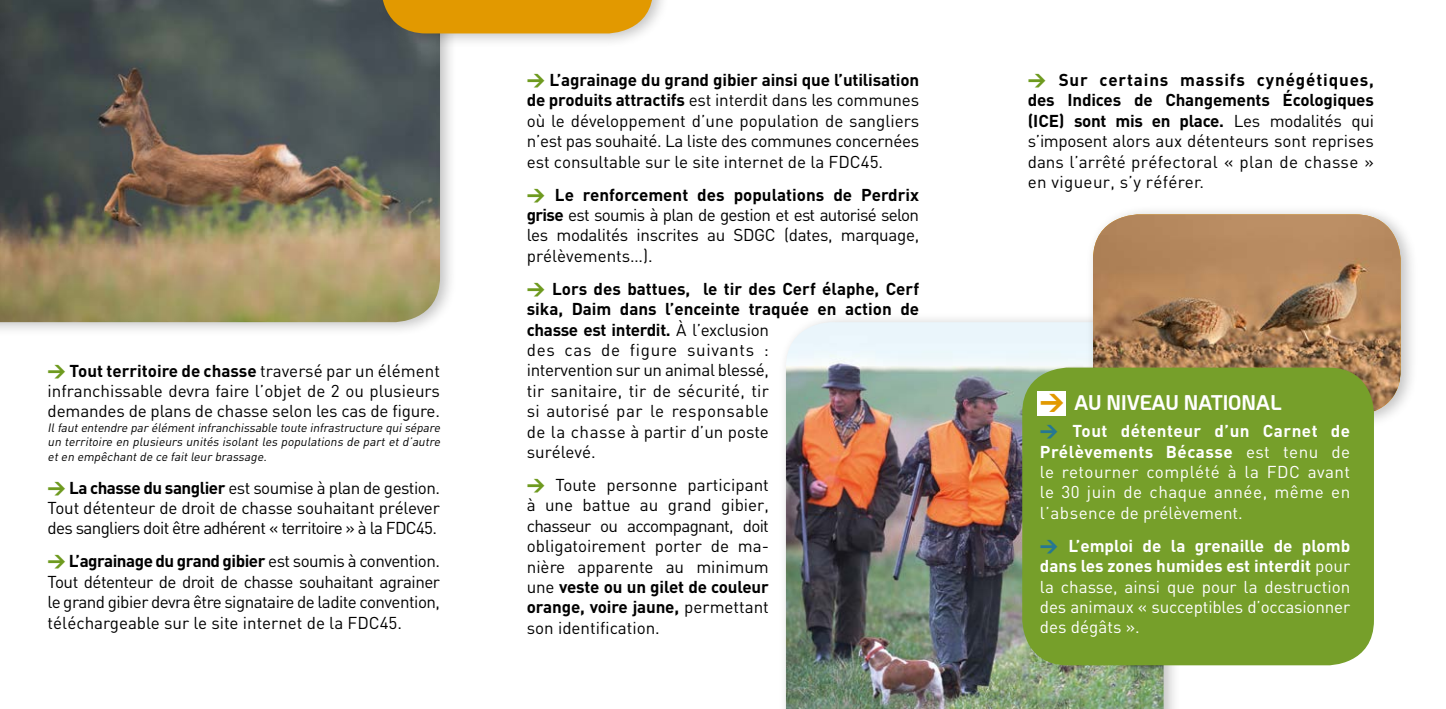
<style>
.page{position:relative;width:1446px;height:709px;background:#fff}
.page>*{position:absolute;margin:0;border:0;box-sizing:border-box;transform-origin:0 0}
.t1{font:700 20px "Esphimere";color:#fff}
.t2{font:17px/20.4px "DIN Bleu";color:#000;text-align:justify}
.t3{font:700 17px/20.4px "DIN";letter-spacing:-.01em;color:#000;text-align:justify}
.t4{font:17px/20.4px "DIN Bleu";color:#fff;text-align:justify}
.t5{font:700 17px/20.4px "DIN";color:#fff}
.t6{font:700 17px/20.4px "DIN";letter-spacing:.03em;color:#fff}
.t7{font:700 17px "DIN";letter-spacing:-.03em;color:#000}
.t8{font:italic 12px/14.4px "DIN Bleu";color:#000;text-align:justify}
.s1{font-weight:900;font-size:18px;color:#6e9a1f}
.s2{font-family:"DIN Bleu";font-weight:400}
.s3{font-family:"DIN";font-weight:900;font-size:18px;color:#6e9a1f}
.s4{font-family:"DIN";font-weight:700}
.s5{font-family:"DIN";font-weight:900;font-size:24px;color:#e29900}
.s6{font-weight:900;font-size:18px;color:#267792}
</style>
<div class="page">
<div style="left:778px;top:312px;width:403px;height:397px;background:#000;opacity:.24"></div>
<img style="left:786px;top:322px;width:377px;height:387px">
<div style="left:0;top:0;width:457px;height:337px;background:#000;opacity:.24"></div>
<img style="left:0;top:0;width:440px;height:322px">
<div style="left:1085px;top:204px;width:333px;height:226px;background:#000;opacity:.24"></div>
<img style="left:1093px;top:214px;width:307px;height:197px">
<div style="left:1022px;top:367px;width:352px;height:298px;background:#769f2a;border-radius:45px"></div>
<div style="left:373px;top:0;width:298px;height:49px;background:#000;opacity:.24"></div>
<svg style="left:381px;top:0;width:272px;height:33px;background:#da980c"></svg>
<div style="left:1038px;top:391px;width:28px;height:24px;background:#fff"></div>
<p class="t3" style="left:48px;top:359px;width:394px"><span class="s1">&gt;</span> Tout territoire de chasse <span class="s2">traversé par un élément</span></p>
<p class="t2" style="left:48px;top:380px;width:394px">infranchissable devra faire l’objet de 2 ou plusieurs demandes de plans de chasse selon les cas de figure.</p>
<p class="t8" style="left:48px;top:420px;width:396px">Ilfautentendre parélémentinfranchissable toute infrastructure quisépare un territoire en plusieurs unités isolant les populations de part et d’autre eten empêchantde ce faitleur brassage.</p>
<p class="t2" style="left:48px;top:477px;width:394px"><span class="s3">&gt;</span> <span class="s4">La chasse du sanglier</span> est soumise à plan de gestion.<br>Tout détenteur de droit de chasse souhaitant prélever des sangliers doit être adhérent « territoire » à la FDC45.</p>
<p class="t7" style="left:48px;top:550px;width:394px"><span class="s1">&gt;</span> L’agrainage du grand gibier <span class="s2">est soumis à convention.</span></p>
<p class="t2" style="left:48px;top:571px;width:394px">Tout détenteur de droit de chasse souhaitant agrainer le grand gibier devra être signataire de ladite convention, téléchargeable sur le site internet de la FDC45.</p>
<p class="t3" style="left:527px;top:69px;width:394px"><span class="s1">&gt;</span> L’agrainage du grand gibier ainsi que l’utilisation</p>
<p class="t2" style="left:527px;top:90px;width:394px"><span class="s4">de produits attractifs</span> est interdit dans les communes où le développement d’une population de sangliers n’est pas souhaité. La liste des communes concernées est consultable sur le site internet de la FDC45.</p>
<p class="t3" style="left:527px;top:183px;width:394px"><span class="s1">&gt;</span> Le renforcement des populations de Perdrix</p>
<p class="t2" style="left:527px;top:204px;width:394px"><span class="s4">grise</span> est soumis à plan de gestion et est autorisé selon les modalités inscrites au SDGC (dates, marquage, prélèvements…).</p>
<p class="t3" style="left:527px;top:278px;width:394px"><span class="s1">&gt;</span> Lors des battues, le tir des Cerf élaphe, Cerf sika, Daim dans l’enceinte traquée en action de chasse est interdit. <span class="s2">À l’exclusion</span></p>
<p class="t2" style="left:527px;top:339px;width:244px">des cas de figure suivants : intervention sur un animal blessé, tir sanitaire, tir de sécurité, tir si autorisé par le responsable de la chasse à partir d’un poste surélevé.</p>
<p class="t2" style="left:527px;top:474px;width:244px"><span class="s3">&gt;</span> Toute personne participant à une battue au grand gibier, chasseur ou accompagnant, doit obligatoirement porter de ma&shy;nière apparente au minimum</p>
<p class="t3" style="left:527px;top:576px;width:244px"><span class="s2">une</span> veste ou un gilet de couleur orange, voire jaune, <span class="s2">permettant</span></p>
<p class="t2" style="left:527px;top:617px;width:135px">son identification.</p>
<p class="t3" style="left:1028px;top:69px;width:348px"><span class="s1">&gt;</span> Sur certains massifs cynégétiques, des Indices de Changements Écologiques (ICE) sont mis en place. <span class="s2">Les modalités qui</span></p>
<p class="t2" style="left:1028px;top:130px;width:348px">s’imposent alors aux détenteurs sont reprises dans l’arrêté préfectoral « plan de chasse » en vigueur, s’y référer.</p>
<p class="t1" style="left:1040px;top:390px;width:243px"><span class="s5">&gt;</span> AU NIVEAU NATIONAL</p>
<p class="t6" style="left:1040px;top:420px;width:312px"><span class="s6">&gt;</span> Tout détenteur d’un Carnet de<br>Prélèvements Bécasse <span class="s2">est tenu de</span></p>
<p class="t4" style="left:1040px;top:461px;width:312px">le retourner complété à la FDC avant le 30 juin de chaque année, même en l’absence de prélèvement.</p>
<p class="t5" style="left:1040px;top:534px;width:312px"><span class="s6">&gt;</span> L’emploi de la grenaille de plomb dans les zones humides est interdit <span class="s2">pour</span></p>
<p class="t4" style="left:1040px;top:576px;width:312px">la chasse, ainsi que pour la destruction des animaux « succeptibles d’occasionner des dégâts ».</p>
</div>
